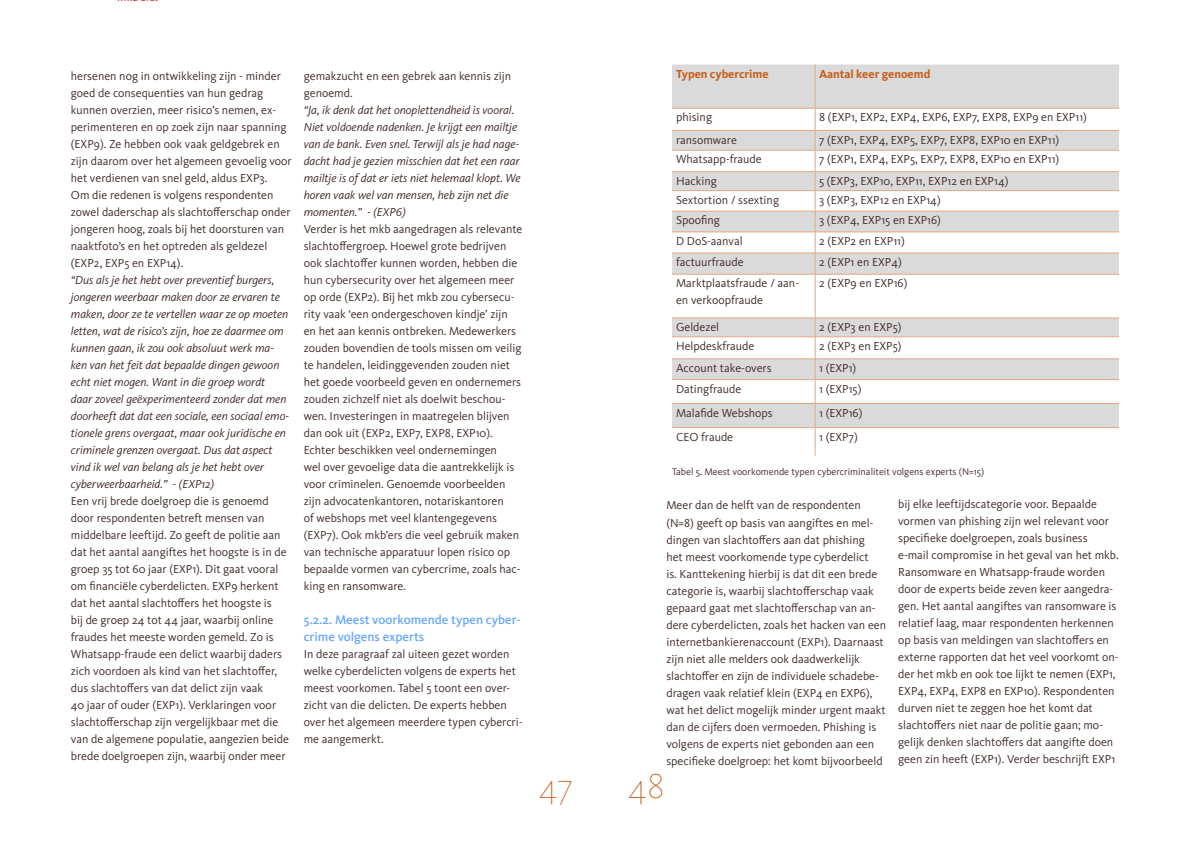
<style>
.page{position:relative;width:1191px;height:842px;background:#fff}
.page>*{position:absolute;margin:0;border:0;box-sizing:border-box;transform-origin:0 0}
.t1{font:100 36px "Kievit OT";color:#ca5c16}
.t2{font:500 13px/17px "Kievit OT";color:#69a7ff}
.t3{font:12px/17px "Kievit OT";color:#412b29}
.t4{font:italic 12px/17px "Kievit OT";color:#412b29}
.t5{font:700 12px "Kievit OT";color:#ca5c16}
.t6{font:10px "Kievit OT";color:#412b29}
</style>
<div class="page">
<svg style="left:672px;top:64px;width:447px;height:363px;fill:#dcdada"></svg>
<hr style="left:815px;top:64px;width:1px;height:44px;background:#e5a781">
<hr style="left:672px;top:108px;width:143px;height:1px;background:#e5a781">
<hr style="left:815px;top:108px;width:304px;height:1px;background:#e5a781">
<hr style="left:672px;top:130px;width:143px;height:1px;background:#e5a781">
<hr style="left:815px;top:130px;width:304px;height:1px;background:#e5a781">
<hr style="left:672px;top:150px;width:143px;height:1px;background:#e5a781">
<hr style="left:815px;top:150px;width:304px;height:1px;background:#e5a781">
<hr style="left:672px;top:171px;width:143px;height:1px;background:#e5a781">
<hr style="left:815px;top:171px;width:304px;height:1px;background:#e5a781">
<hr style="left:672px;top:190px;width:143px;height:1px;background:#e5a781">
<hr style="left:815px;top:190px;width:304px;height:1px;background:#e5a781">
<hr style="left:672px;top:211px;width:143px;height:1px;background:#e5a781">
<hr style="left:815px;top:211px;width:304px;height:1px;background:#e5a781">
<hr style="left:672px;top:232px;width:143px;height:1px;background:#e5a781">
<hr style="left:815px;top:232px;width:304px;height:1px;background:#e5a781">
<hr style="left:672px;top:253px;width:143px;height:1px;background:#e5a781">
<hr style="left:815px;top:253px;width:304px;height:1px;background:#e5a781">
<svg style="left:815px;top:108px;width:1px;height:166px"></svg>
<hr style="left:672px;top:274px;width:143px;height:1px;background:#e5a781">
<hr style="left:815px;top:274px;width:304px;height:1px;background:#e5a781">
<hr style="left:815px;top:274px;width:1px;height:44px;background:#e5a781">
<hr style="left:672px;top:318px;width:143px;height:1px;background:#e5a781">
<hr style="left:815px;top:318px;width:304px;height:1px;background:#e5a781">
<hr style="left:672px;top:337px;width:143px;height:1px;background:#e5a781">
<hr style="left:815px;top:337px;width:304px;height:1px;background:#e5a781">
<hr style="left:672px;top:359px;width:143px;height:1px;background:#e5a781">
<hr style="left:815px;top:359px;width:304px;height:1px;background:#e5a781">
<hr style="left:672px;top:379px;width:143px;height:1px;background:#e5a781">
<hr style="left:815px;top:379px;width:304px;height:1px;background:#e5a781">
<hr style="left:672px;top:403px;width:143px;height:1px;background:#e5a781">
<hr style="left:815px;top:403px;width:304px;height:1px;background:#e5a781">
<hr style="left:672px;top:427px;width:143px;height:1px;background:#e5a781">
<hr style="left:815px;top:427px;width:304px;height:1px;background:#e5a781">
<svg style="left:815px;top:318px;width:1px;height:138px"></svg>
<p class="t3" style="left:71px;top:67px;width:222px">hersenen nog in ontwikkeling zijn - minder goed de consequenties van hun gedrag kunnen overzien, meer risico’s nemen, ex&shy;perimenteren en op zoek zijn naar spanning (EXP9). Ze hebben ook vaak geldgebrek en zijn daarom over het algemeen gevoelig voor het verdienen van snel geld, aldus EXP3.<br>Om die redenen is volgens respondenten zowel daderschap als slachtofferschap onder jongeren hoog, zoals bij het doorsturen van naaktfoto’s en het optreden als geldezel (EXP2, EXP5 en EXP14).</p>
<p class="t4" style="left:71px;top:271px;width:220px">“Dus als je het hebt over preventief burgers, jongeren weerbaar maken door ze ervaren te maken, door ze te vertellen waar ze op moeten letten, wat de risico’s zijn, hoe ze daarmee om kunnen gaan, ik zou ook absoluut werk ma&shy;ken van het feit dat bepaalde dingen gewoon echt niet mogen. Want in die groep wordt daar zoveel geëxperimenteerd zonder dat men doorheeft dat dat een sociale, een sociaal emo&shy;tionele grens overgaat, maar ook juridische en criminele grenzen overgaat. Dus dat aspect vind ik wel van belang als je het hebt over cyberweerbaarheid.” - (EXP12)</p>
<p class="t3" style="left:71px;top:492px;width:220px">Een vrij brede doelgroep die is genoemd door respondenten betreft mensen van middelbare leeftijd. Zo geeft de politie aan dat het aantal aangiftes het hoogste is in de groep 35 tot 60 jaar (EXP1). Dit gaat vooral om financiële cyberdelicten. EXP9 herkent dat het aantal slachtoffers het hoogste is<br>bij de groep 24 tot 44 jaar, waarbij online fraudes het meeste worden gemeld. Zo is Whatsapp-fraude een delict waarbij daders zich voordoen als kind van het slachtoffer, dus slachtoffers van dat delict zijn vaak<br>40 jaar of ouder (EXP1). Verklaringen voor slachtofferschap zijn vergelijkbaar met die van de algemene populatie, aangezien beide brede doelgroepen zijn, waarbij onder meer</p>
<p class="t3" style="left:304px;top:68px;width:209px">gemakzucht en een gebrek aan kennis zijn genoemd.</p>
<p class="t4" style="left:304px;top:102px;width:218px">“Ja, ik denk dat het onoplettendheid is vooral.<br>Niet voldoende nadenken. Je krijgt een mailtje van de bank. Even snel. Terwijl als je had nage&shy;dacht had je gezien misschien dat het een raar mailtje is of dat er iets niet helemaal klopt. We horen vaak wel van mensen, heb zijn net die momenten.” - (EXP6)</p>
<p class="t3" style="left:304px;top:221px;width:220px">Verder is het mkb aangedragen als relevante slachtoffergroep. Hoewel grote bedrijven ook slachtoffer kunnen worden, hebben die hun cybersecurity over het algemeen meer op orde (EXP2). Bij het mkb zou cybersecu&shy;rity vaak ‘een ondergeschoven kindje’ zijn en het aan kennis ontbreken. Medewerkers zouden bovendien de tools missen om veilig te handelen, leidinggevenden zouden niet het goede voorbeeld geven en ondernemers zouden zichzelf niet als doelwit beschou&shy;wen. Investeringen in maatregelen blijven dan ook uit (EXP2, EXP7, EXP8, EXP10).<br>Echter beschikken veel ondernemingen<br>wel over gevoelige data die aantrekkelijk is voor criminelen. Genoemde voorbeelden zijn advocatenkantoren, notariskantoren<br>of webshops met veel klantengegevens (EXP7). Ook mkb’ers die veel gebruik maken van technische apparatuur lopen risico op bepaalde vormen van cybercrime, zoals hac&shy;king en ransomware.</p>
<p class="t2" style="left:304px;top:611px;width:218px">5.2.2. Meest voorkomende typen cyber&shy;crime volgens experts</p>
<p class="t3" style="left:304px;top:645px;width:220px">In deze paragraaf zal uiteen gezet worden welke cyberdelicten volgens de experts het meest voorkomen. Tabel 5 toont een over&shy;zicht van die delicten. De experts hebben over het algemeen meerdere typen cybercri&shy;me aangemerkt.</p>
<p class="t5" style="left:676px;top:66px;width:94px">Typen cybercrime</p>
<p class="t5" style="left:819px;top:66px;width:113px">Aantal keer genoemd</p>
<p class="t3" style="left:676px;top:109px;width:37px">phising</p>
<p class="t3" style="left:819px;top:109px;width:269px">8 (EXP1, EXP2, EXP4, EXP6, EXP7, EXP8, EXP9 en EXP11)</p>
<p class="t3" style="left:676px;top:131px;width:62px">ransomware</p>
<p class="t3" style="left:819px;top:131px;width:242px">7 (EXP1, EXP4, EXP5, EXP7, EXP8, EXP10 en EXP11)</p>
<p class="t3" style="left:676px;top:151px;width:87px">Whatsapp-fraude</p>
<p class="t3" style="left:819px;top:151px;width:242px">7 (EXP1, EXP4, EXP5, EXP7, EXP8, EXP10 en EXP11)</p>
<p class="t3" style="left:676px;top:172px;width:42px">Hacking</p>
<p class="t3" style="left:819px;top:172px;width:191px">5 (EXP3, EXP10, EXP11, EXP12 en EXP14)</p>
<p class="t3" style="left:676px;top:191px;width:104px">Sextortion / ssexting</p>
<p class="t3" style="left:819px;top:191px;width:123px">3 (EXP3, EXP12 en EXP14)</p>
<p class="t3" style="left:676px;top:212px;width:45px">Spoofing</p>
<p class="t3" style="left:819px;top:212px;width:123px">3 (EXP4, EXP15 en EXP16)</p>
<p class="t3" style="left:676px;top:232px;width:68px">D DoS-aanval</p>
<p class="t3" style="left:819px;top:232px;width:87px">2 (EXP2 en EXP11)</p>
<p class="t3" style="left:676px;top:253px;width:69px">factuurfraude</p>
<p class="t3" style="left:819px;top:253px;width:84px">2 (EXP1 en EXP4)</p>
<p class="t3" style="left:676px;top:275px;width:124px">Marktplaatsfraude / aan&shy;en verkoopfraude</p>
<p class="t3" style="left:819px;top:275px;width:90px">2 (EXP9 en EXP16)</p>
<p class="t3" style="left:676px;top:318px;width:45px">Geldezel</p>
<p class="t3" style="left:819px;top:318px;width:84px">2 (EXP3 en EXP5)</p>
<p class="t3" style="left:676px;top:337px;width:80px">Helpdeskfraude</p>
<p class="t3" style="left:819px;top:337px;width:84px">2 (EXP3 en EXP5)</p>
<p class="t3" style="left:676px;top:359px;width:97px">Account take-overs</p>
<p class="t3" style="left:819px;top:359px;width:39px">1 (EXP1)</p>
<p class="t3" style="left:676px;top:380px;width:67px">Datingfraude</p>
<p class="t3" style="left:819px;top:380px;width:44px">1 (EXP15)</p>
<p class="t3" style="left:676px;top:404px;width:98px">Malafide Webshops</p>
<p class="t3" style="left:819px;top:404px;width:45px">1 (EXP16)</p>
<p class="t3" style="left:676px;top:428px;width:59px">CEO fraude</p>
<p class="t3" style="left:819px;top:428px;width:40px">1 (EXP7)</p>
<p class="t6" style="left:672px;top:466px;width:314px">Tabel 5. Meest voorkomende typen cybercriminaliteit volgens experts (N=15)</p>
<p class="t3" style="left:666px;top:497px;width:221px">Meer dan de helft van de respondenten (N=8) geeft op basis van aangiftes en mel&shy;dingen van slachtoffers aan dat phishing<br>het meest voorkomende type cyberdelict<br>is. Kanttekening hierbij is dat dit een brede categorie is, waarbij slachtofferschap vaak gepaard gaat met slachtofferschap van an&shy;dere cyberdelicten, zoals het hacken van een internetbankierenaccount (EXP1). Daarnaast zijn niet alle melders ook daadwerkelijk slachtoffer en zijn de individuele schadebe&shy;dragen vaak relatief klein (EXP4 en EXP6), wat het delict mogelijk minder urgent maakt dan de cijfers doen vermoeden. Phishing is volgens de experts niet gebonden aan een specifieke doelgroep: het komt bijvoorbeeld</p>
<p class="t3" style="left:898px;top:495px;width:222px">bij elke leeftijdscategorie voor. Bepaalde vormen van phishing zijn wel relevant voor specifieke doelgroepen, zoals business e-mail compromise in het geval van het mkb.<br>Ransomware en Whatsapp-fraude worden door de experts beide zeven keer aangedra&shy;gen. Het aantal aangiftes van ransomware is relatief laag, maar respondenten herkennen op basis van meldingen van slachtoffers en externe rapporten dat het veel voorkomt on&shy;der het mkb en ook toe lijkt te nemen (EXP1, EXP4, EXP4, EXP8 en EXP10). Respondenten durven niet te zeggen hoe het komt dat slachtoffers niet naar de politie gaan; mo&shy;gelijk denken slachtoffers dat aangifte doen geen zin heeft (EXP1). Verder beschrijft EXP1</p>
<h1 class="t1" style="left:539px;top:765px;width:36px">47</h1>
<h1 class="t1" style="left:628px;top:765px;width:38px">48</h1>
</div>
